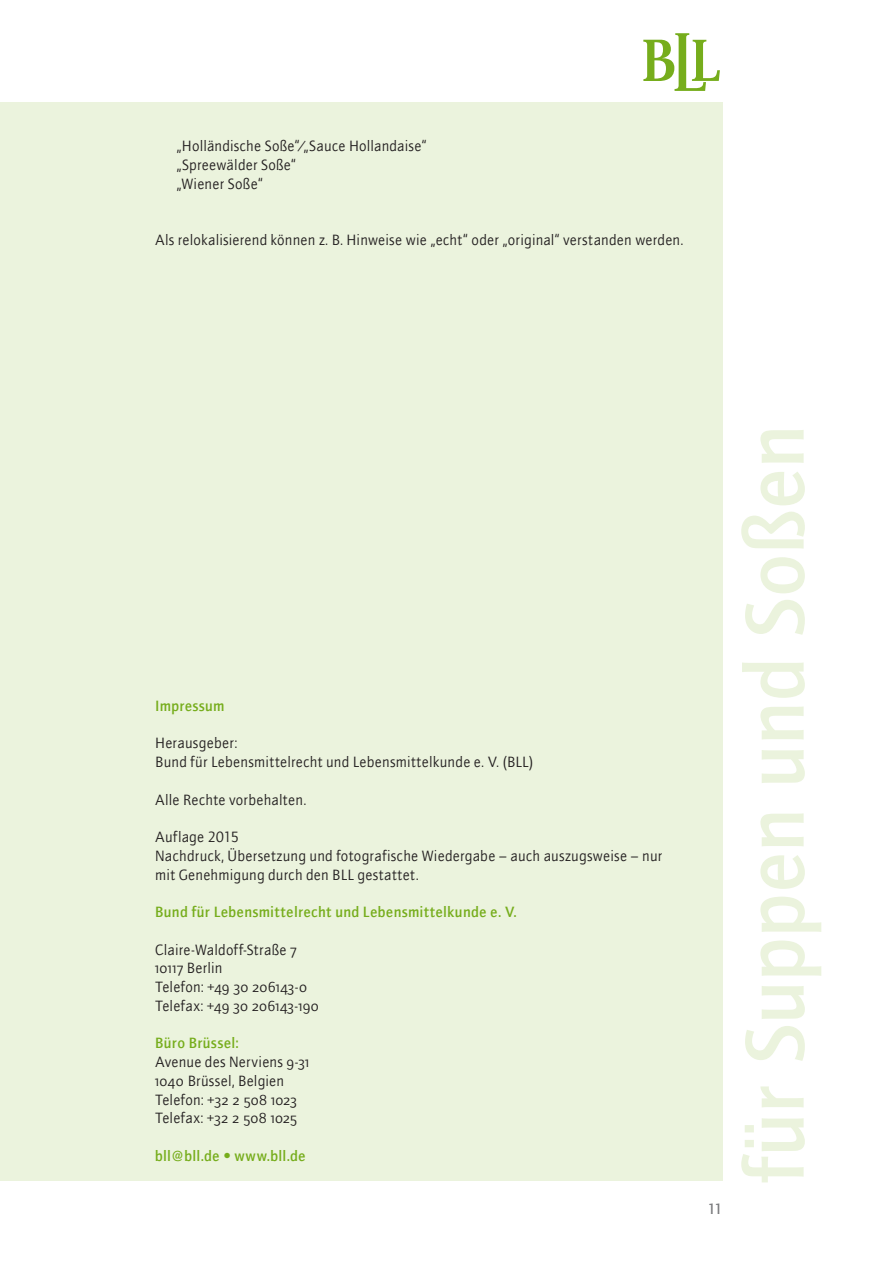
<style>
.page{position:relative;width:893px;height:1263px;background:#fff}
.page>*{position:absolute;margin:0;border:0;box-sizing:border-box;transform-origin:0 0}
.t1{font:500 84px "ITC Quay Sans";letter-spacing:-.005em;color:#ebf3dd}
.Copy{font:15px "ITC Quay Sans";letter-spacing:.01em;color:#231f20}
.Copy_Auszeichnung{font:500 15px "ITC Quay Sans";letter-spacing:.015em;color:#76ad1c}
.Copy-2{font:15px "Quay Sans EF Book SC";letter-spacing:.01em;color:#231f20}
.Copy_Auszeichnung-2{font:500 15px "ITC Quay Sans";color:#7b7c7e}
.s1{font-family:"Quay Sans EF Book SC"}
.s2{font-family:"ITC Quay Sans"}
</style>
<div class="page">
<div style="left:0;top:102px;width:723px;height:1078px;background:#ebf3dd"></div>
<svg style="left:643px;top:33px;width:77px;height:58px"></svg>
<p class="Copy" style="left:176px;top:137px;width:252px">„Holländische Soße“/„Sauce Hollandaise“</p>
<p class="Copy" style="left:176px;top:156px;width:121px">„Spreewälder Soße“</p>
<p class="Copy" style="left:176px;top:175px;width:88px">„Wiener Soße“</p>
<p class="Copy" style="left:155px;top:231px;width:530px">Als relokalisierend können z. B. Hinweise wie „echt“ oder „original“ verstanden werden.</p>
<p class="Copy_Auszeichnung" style="left:155px;top:697px;width:71px">Impressum</p>
<p class="Copy" style="left:155px;top:734px;width:84px">Herausgeber:</p>
<p class="Copy" style="left:155px;top:753px;width:380px">Bund für Lebensmittelrecht und Lebensmittelkunde e. V. (BLL)</p>
<p class="Copy" style="left:155px;top:790px;width:153px">Alle Rechte vorbehalten.</p>
<p class="Copy" style="left:155px;top:828px;width:85px">Auflage 2015</p>
<p class="Copy" style="left:155px;top:847px;width:509px">Nachdruck, Übersetzung und fotografische Wiedergabe – auch auszugsweise – nur</p>
<p class="Copy" style="left:155px;top:865px;width:265px">mit Genehmigung durch den BLL gestattet.</p>
<p class="Copy_Auszeichnung" style="left:155px;top:903px;width:363px">Bund für Lebensmittelrecht und Lebensmittelkunde e. V.</p>
<p class="Copy" style="left:155px;top:940px;width:143px">Claire-Waldoff-Straße <span class="s1">7</span></p>
<p class="Copy" style="left:155px;top:959px;width:69px"><span class="s1">10117</span> Berlin</p>
<p class="Copy-2" style="left:155px;top:979px;width:153px"><span class="s2">Telefon:</span> +49 30 206143-0</p>
<p class="Copy-2" style="left:155px;top:998px;width:165px"><span class="s2">Telefax:</span> +49 30 206143-190</p>
<p class="Copy_Auszeichnung" style="left:155px;top:1034px;width:85px">Büro Brüssel:</p>
<p class="Copy" style="left:155px;top:1053px;width:156px">Avenue des Nerviens <span class="s1">9-31</span></p>
<p class="Copy" style="left:155px;top:1072px;width:131px"><span class="s1">1040</span> Brüssel, Belgien</p>
<p class="Copy-2" style="left:155px;top:1091px;width:143px"><span class="s2">Telefon:</span> +32 2 508 1023</p>
<p class="Copy-2" style="left:155px;top:1110px;width:143px"><span class="s2">Telefax:</span> +32 2 508 1025</p>
<p class="Copy_Auszeichnung" style="left:155px;top:1147px;width:152px">bll@bll.de • www.bll.de</p>
<p class="Copy_Auszeichnung-2" style="left:707px;top:1200px;width:17px">11</p>
<h1 class="t1" style="left:724px;top:1184px;width:761px;rotate:-90deg">für Suppen und Soßen</h1>
</div>
